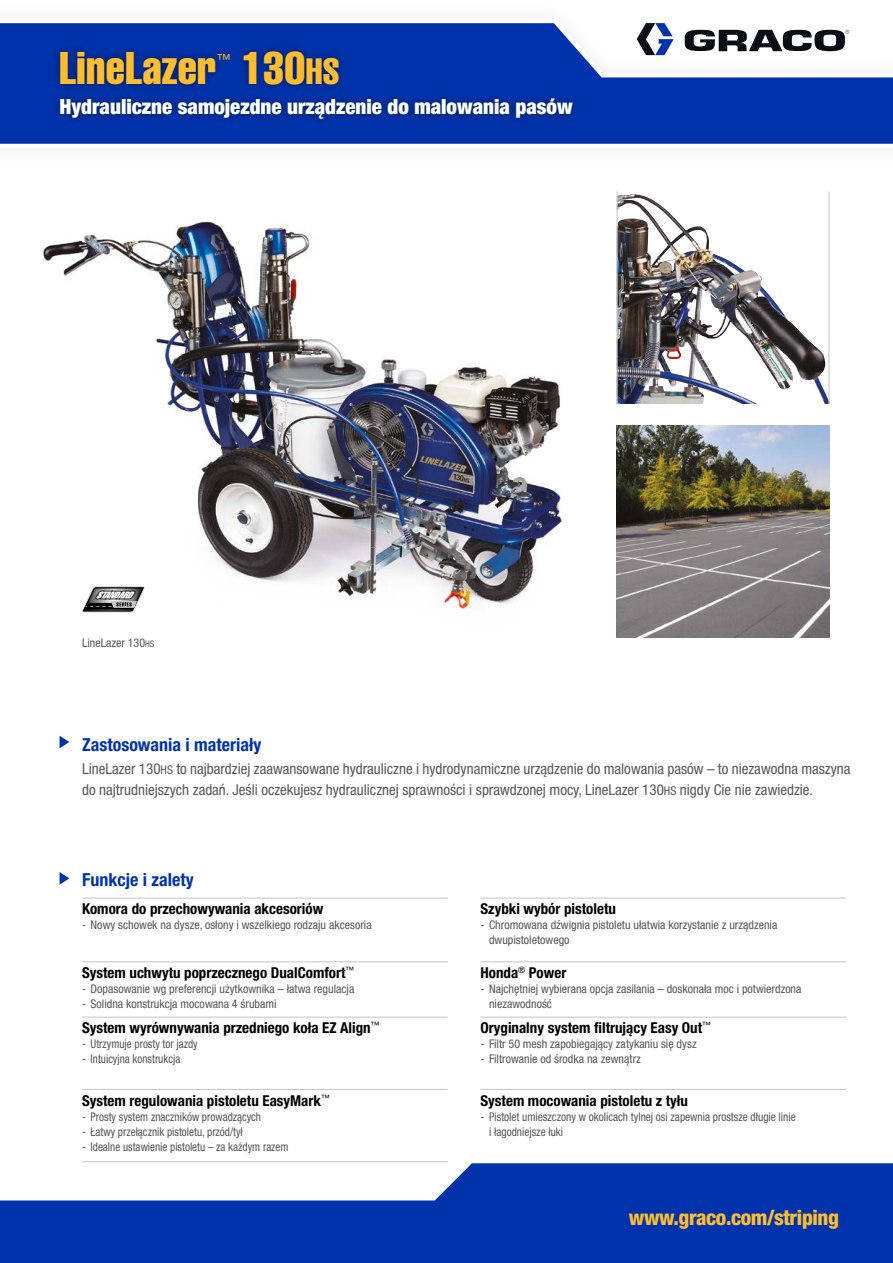
<style>
.page{position:relative;width:893px;height:1263px;background:#fff}
.page>*{position:absolute;margin:0;border:0;box-sizing:border-box;transform-origin:0 0}
.t1{font:45px "Helvetica LT Std Comp";letter-spacing:.01em;color:#fcbd30}
.t2{font:900 condensed 21px "Helvetica Neue LTCE";color:#fff}
.t3{font:800 condensed 21px "Helvetica Neue LT Std";letter-spacing:-.02em;color:#fcbd30}
.t4{font:700 condensed 18px "Helvetica Neue LTCE";color:#0033ab}
.t5{font:700 condensed 15px "Helvetica Neue LTCE";color:#000}
.t6{font:condensed 15px/21px "Helvetica Neue LTCE";color:#575756}
.t7{font:condensed 13.95px "Helvetica Neue LT Std";color:#fcbd30}
.t8{font:condensed 12px/15px "Helvetica Neue LTCE";color:#575756}
.t9{font:condensed 12px "Helvetica Neue LTCE";color:#575756;scale:.93 1}
.t10{font:condensed 12px/15px "Helvetica Neue LTCE";color:#575756;scale:.94 1}
.t11{font:5.4px "Helvetica LT Std Comp";letter-spacing:.1em;color:#000}
.s1{font-size:36px}
.s2{font-size:9px}
.s3{font-size:12px}
</style>
<div class="page">
<img style="left:43px;top:221px;width:519px;height:392px">
<svg style="left:0;top:1163px;width:893px;height:100px;fill:#0033ab"></svg>
<svg style="left:0;top:23px;width:893px;height:121px"></svg>
<img style="left:618px;top:194px;width:210px;height:210px">
<img style="left:617px;top:425px;width:212px;height:213px">
<hr style="left:828px;top:191px;width:1px;height:213px;background:#c6c6c6">
<hr style="left:617px;top:191px;width:1px;height:213px;background:#c6c6c6">
<svg style="left:82px;top:586px;width:63px;height:26px"></svg>
<svg style="left:60px;top:736px;width:9px;height:12px"></svg>
<div style="left:51px;top:42px;width:530px;height:86px;background:#000;opacity:.5"></div>
<hr style="left:82px;top:897px;width:366px;height:1px;background:#c6c6c6">
<hr style="left:82px;top:961px;width:366px;height:1px;background:#c6c6c6">
<hr style="left:82px;top:1016px;width:366px;height:2px;background:#c6c6c6">
<hr style="left:82px;top:1089px;width:366px;height:1px;background:#c6c6c6">
<hr style="left:480px;top:897px;width:366px;height:1px;background:#c6c6c6">
<hr style="left:480px;top:961px;width:366px;height:1px;background:#c6c6c6">
<hr style="left:480px;top:1016px;width:366px;height:2px;background:#c6c6c6">
<hr style="left:480px;top:1089px;width:366px;height:1px;background:#c6c6c6">
<hr style="left:82px;top:1161px;width:366px;height:1px;background:#c6c6c6">
<svg style="left:60px;top:872px;width:9px;height:13px"></svg>
<h1 class="t1" style="left:60px;top:40px;width:158px">LineLazer</h1>
<p class="t7" style="left:217px;top:51px;width:15px">™</p>
<h1 class="t1" style="left:242px;top:40px;width:99px">130<span class="s1">HS</span></h1>
<h2 class="t2" style="left:60px;top:94px;width:515px">Hydrauliczne samojezdne urządzenie do malowania pasów</h2>
<p class="t8" style="left:82px;top:635px;width:74px">LineLazer 130<span class="s2">HS</span></p>
<p class="t11" style="left:117px;top:639px;width:17px">SERIES</p>
<h3 class="t4" style="left:82px;top:733px;width:181px">Zastosowania i materiały</h3>
<p class="t6" style="left:82px;top:758px;width:770px">LineLazer 130<span class="s3">HS</span> to najbardziej zaawansowane hydrauliczne i hydrodynamiczne urządzenie do malowania pasów – to niezawodna maszyna do najtrudniejszych zadań. Jeśli oczekujesz hydraulicznej sprawności i sprawdzonej mocy, LineLazer 130<span class="s3">HS</span> nigdy Cie nie zawiedzie.</p>
<h3 class="t4" style="left:82px;top:868px;width:113px">Funkcje i zalety</h3>
<p class="t5" style="left:82px;top:900px;width:243px">Komora do przechowywania akcesoriów</p>
<p class="t8" style="left:82px;top:917px;width:291px">- Nowy schowek na dysze, osłony i wszelkiego rodzaju akcesoria</p>
<p class="t5" style="left:82px;top:963px;width:274px">System uchwytu poprzecznego DualComfort<sup>™</sup></p>
<p class="t8" style="left:82px;top:981px;width:274px">- Dopasowanie wg preferencji użytkownika – łatwa regulacja</p>
<p class="t8" style="left:82px;top:996px;width:196px">- Solidna konstrukcja mocowana 4 śrubami</p>
<p class="t5" style="left:82px;top:1019px;width:299px">System wyrównywania przedniego koła EZ Align<sup>™</sup></p>
<p class="t9" style="left:82px;top:1037px;width:126px">- Utrzymuje prosty tor jazdy</p>
<p class="t9" style="left:82px;top:1052px;width:107px">- Intuicyjna konstrukcja</p>
<p class="t5" style="left:82px;top:1091px;width:249px">System regulowania pistoletu EasyMark<sup>™</sup></p>
<p class="t9" style="left:82px;top:1109px;width:194px">- Prosty system znaczników prowadzących</p>
<p class="t9" style="left:82px;top:1124px;width:174px">- Łatwy przełącznik pistoletu, przód/tył</p>
<p class="t9" style="left:82px;top:1139px;width:224px">- Idealne ustawienie pistoletu – za każdym razem</p>
<p class="t5" style="left:480px;top:900px;width:137px">Szybki wybór pistoletu</p>
<p class="t8" style="left:489px;top:917px;width:290px;text-indent:-9px">- Chromowana dźwignia pistoletu ułatwia korzystanie z urządzenia dwupistoletowego</p>
<p class="t5" style="left:480px;top:963px;width:87px">Honda<sup>®</sup> Power</p>
<p class="t8" style="left:489px;top:981px;width:314px;text-indent:-9px">- Najchętniej wybierana opcja zasilania – doskonała moc i potwierdzona niezawodność</p>
<p class="t5" style="left:480px;top:1019px;width:232px">Oryginalny system filtrujący Easy Out<sup>™</sup></p>
<p class="t8" style="left:480px;top:1036px;width:218px">- Filtr 50 mesh zapobiegający zatykaniu się dysz</p>
<p class="t8" style="left:480px;top:1051px;width:162px">- Filtrowanie od środka na zewnątrz</p>
<p class="t5" style="left:480px;top:1091px;width:209px">System mocowania pistoletu z tyłu</p>
<p class="t10" style="left:489px;top:1109px;width:328px;text-indent:-9px">- Pistolet umieszczony w okolicach tylnej osi zapewnia prostsze długie linie i łagodniejsze łuki</p>
<h2 class="t3" style="left:629px;top:1204px;width:211px">www.graco.com/striping</h2>
</div>
